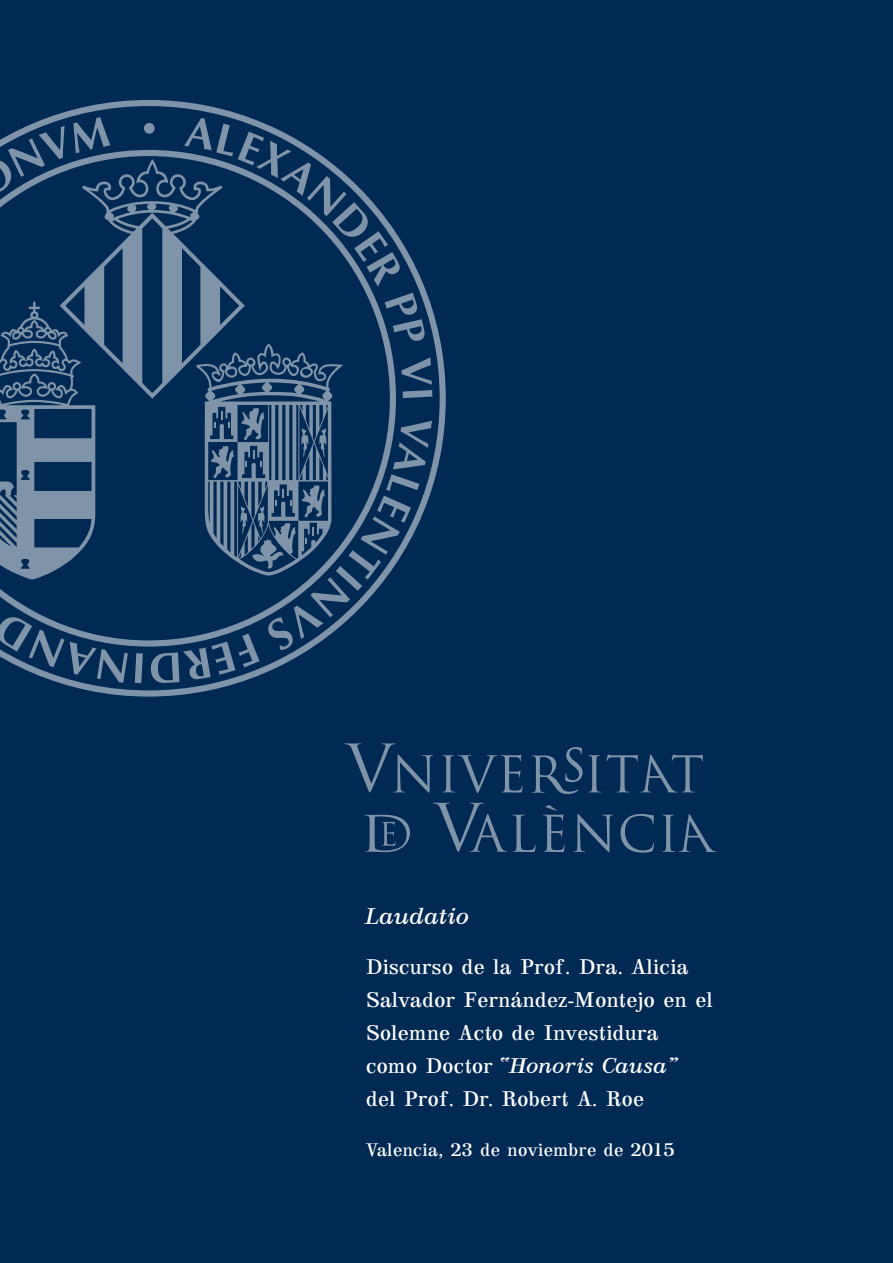
<style>
.page{position:relative;width:893px;height:1263px;background:#002a54}
.page>*{position:absolute;margin:0;border:0;box-sizing:border-box;transform-origin:0 0}
.t1{font:italic 700 22.5px "GFS Bodoni";color:#fff}
.t2{font:700 21px/33px "GFS Bodoni";color:#fff}
.t3{font:700 18px "GFS Bodoni";color:#fff}
.s1{font-style:italic}
</style>
<div class="page">
<svg style="left:50px;top:100px;width:396px;height:596px"></svg>
<svg style="left:0;top:117px;width:433px;height:566px"></svg>
<svg style="left:442px;top:755px;width:80px;height:38px"></svg>
<svg style="left:344px;top:743px;width:89px;height:50px"></svg>
<svg style="left:532px;top:747px;width:171px;height:48px"></svg>
<svg style="left:364px;top:814px;width:46px;height:38px"></svg>
<svg style="left:543px;top:805px;width:22px;height:47px"></svg>
<svg style="left:433px;top:803px;width:103px;height:49px"></svg>
<svg style="left:573px;top:814px;width:40px;height:38px"></svg>
<svg style="left:620px;top:814px;width:34px;height:39px"></svg>
<svg style="left:662px;top:814px;width:54px;height:38px"></svg>
<p class="t1" style="left:366px;top:898px;width:105px">Laudatio</p>
<p class="t2" style="left:366px;top:948px;width:348px">Discurso de la Prof. Dra. Alicia<br>Salvador Fernández-Montejo en el<br>Solemne Acto de Investidura como Doctor <span class="s1">“Honoris Causa”<br></span>del Prof. Dr. Robert A. Roe</p>
<p class="t3" style="left:366px;top:1135px;width:310px">Valencia, 23 de noviembre de 2015</p>
</div>
